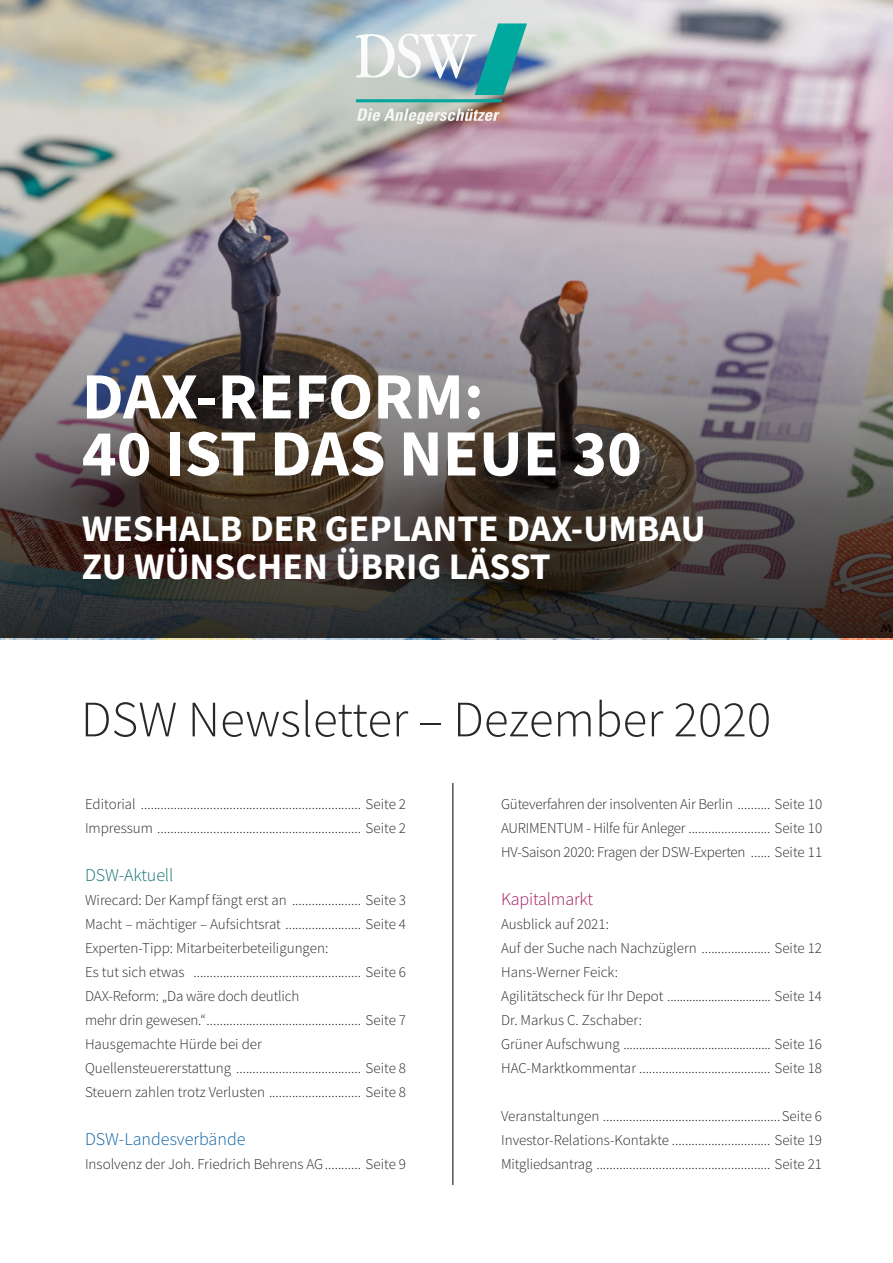
<style>
.page{position:relative;width:893px;height:1263px;background:#fff}
.page>*{position:absolute;margin:0;border:0;box-sizing:border-box;transform-origin:0 0}
.t1{font:700 66px/57px "Source Sans Pro";color:#fff}
.t2{font:300 51px "Source Sans Pro";color:#282827}
.t3{font:700 37.5px/37.5px "Source Sans Pro";color:#fff}
.t4{font:300 18px "Source Sans Pro";color:#0d609f}
.t5{font:300 18px "Source Sans Pro";letter-spacing:-.01em;color:#a11c5f}
.t6{font:300 18px "Source Sans Pro";letter-spacing:-.005em;color:#137270}
.t7{font:18px "Minion Pro";color:#000}
.t8{font:300 15px/24px "Source Sans Pro";color:#282827}
</style>
<div class="page">
<img style="left:0;top:0;width:893px;height:637px">
<hr style="left:452px;top:783px;width:1px;height:402px;background:#000">
<h1 class="t1" style="left:82px;top:367px;width:562px">DAX-REFORM:<br>40 IST DAS NEUE 30</h1>
<h3 class="t3" style="left:82px;top:510px;width:625px">WESHALB DER GEPLANTE DAX-UMBAU<br>ZU WÜNSCHEN ÜBRIG LÄSST</h3>
<h2 class="t2" style="left:81px;top:688px;width:692px">DSW Newsletter – Dezember 2020</h2>
<p class="t8" style="left:85px;top:792px;width:323px">Editorial ................................................................... Seite 2<br>Impressum .............................................................. Seite 2</p>
<p class="t6" style="left:85px;top:864px;width:90px">DSW-Aktuell</p>
<p class="t8" style="left:85px;top:888px;width:323px">Wirecard: Der Kampf fängt erst an ..................... Seite 3<br>Macht – mächtiger – Aufsichtsrat ....................... Seite 4<br>Experten-Tipp: Mitarbeiterbeteiligungen:<br>Es tut sich etwas ................................................... Seite 6<br>DAX-Reform: „Da wäre doch deutlich<br>mehr drin gewesen.“............................................... Seite 7<br>Hausgemachte Hürde bei der Quellensteuererstattung ...................................... Seite 8<br>Steuern zahlen trotz Verlusten ............................ Seite 8</p>
<p class="t4" style="left:85px;top:1128px;width:162px">DSW-Landesverbände</p>
<p class="t8" style="left:85px;top:1152px;width:323px">Insolvenz der Joh. Friedrich Behrens AG........... Seite 9</p>
<p class="t8" style="left:501px;top:792px;width:323px;text-align:justify">Güteverfahren der insolventen Air Berlin .......... Seite 10<br>AURIMENTUM - Hilfe für Anleger ......................... Seite 10<br>HV-Saison 2020: Fragen der DSW-Experten ...... Seite 11</p>
<p class="t5" style="left:501px;top:888px;width:94px">Kapitalmarkt</p>
<p class="t8" style="left:501px;top:912px;width:323px">Ausblick auf 2021:<br>Auf der Suche nach Nachzüglern ..................... Seite 12<br>Hans-Werner Feick:<br>Agilitätscheck für Ihr Depot ................................. Seite 14<br>Dr. Markus C. Zschaber:<br>Grüner Aufschwung ............................................... Seite 16<br>HAC-Marktkommentar ........................................ Seite 18</p>
<p class="t8" style="left:501px;top:1104px;width:323px;text-align:justify">Veranstaltungen ......................................................Seite 6<br>Investor-Relations-Kontakte .............................. Seite 19<br>Mitgliedsantrag ..................................................... Seite 21</p>
<p class="t7" style="left:893px;top:642px;width:14px;rotate:-180deg">w</p>
</div>
